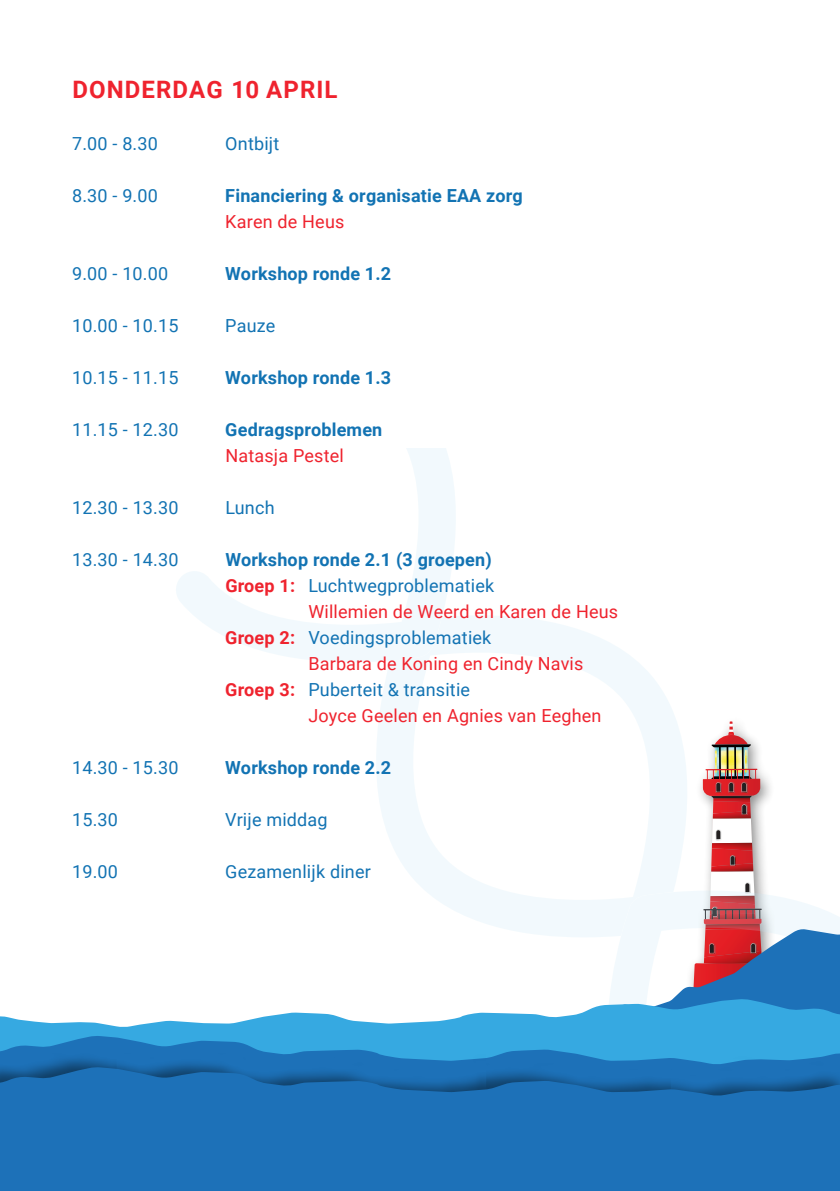
<style>
.page{position:relative;width:840px;height:1191px;background:#fff}
.page>*{position:absolute;margin:0;border:0;box-sizing:border-box;transform-origin:0 0}
.t1{font:700 24px "Roboto";letter-spacing:.045em;color:#ef232e}
.t2{font:18px "Roboto";letter-spacing:.01em;color:#1273b3}
.t3{font:700 18px "Roboto";letter-spacing:.01em;color:#1273b3}
.t4{font:18px "Roboto";letter-spacing:.01em;color:#ef232e}
.s1{font-weight:700;color:#ef232e}
</style>
<div class="page">
<img style="left:704px;top:721px;width:67px;height:169px">
<svg style="left:376px;top:616px;width:328px;height:321px"></svg>
<svg style="left:176px;top:449px;width:297px;height:213px"></svg>
<svg style="left:589px;top:890px;width:250px;height:38px;fill:#f2f9fd"></svg>
<svg style="left:585px;top:928px;width:254px;height:71px"></svg>
<svg style="left:0;top:999px;width:839px;height:36px;fill:#36a9e1"></svg>
<svg style="left:0;top:1035px;width:839px;height:18px;background:#319dd8"></svg>
<div style="left:0;top:1053px;width:839px;height:138px;background:#000;opacity:.45"></div>
<svg style="left:0;top:1067px;width:839px;height:124px;background:#1c6fb5"></svg>
<h1 class="t1" style="left:72px;top:73px;width:266px">DONDERDAG 10 APRIL</h1>
<p class="t2" style="left:72px;top:131px;width:87px">7.00 - 8.30</p>
<p class="t2" style="left:225px;top:131px;width:55px">Ontbijt</p>
<p class="t2" style="left:72px;top:183px;width:87px">8.30 - 9.00</p>
<p class="t3" style="left:225px;top:183px;width:299px">Financiering &amp; organisatie EAA zorg</p>
<p class="t4" style="left:225px;top:209px;width:120px">Karen de Heus</p>
<p class="t2" style="left:72px;top:261px;width:98px">9.00 - 10.00</p>
<p class="t3" style="left:225px;top:261px;width:167px">Workshop ronde 1.2</p>
<p class="t2" style="left:72px;top:313px;width:108px">10.00 - 10.15</p>
<p class="t2" style="left:225px;top:313px;width:52px">Pauze</p>
<p class="t2" style="left:72px;top:365px;width:108px">10.15 - 11.15</p>
<p class="t3" style="left:225px;top:365px;width:167px">Workshop ronde 1.3</p>
<p class="t2" style="left:72px;top:417px;width:108px">11.15 - 12.30</p>
<p class="t3" style="left:225px;top:417px;width:158px">Gedragsproblemen</p>
<p class="t4" style="left:225px;top:443px;width:120px">Natasja Pestel</p>
<p class="t2" style="left:72px;top:495px;width:108px">12.30 - 13.30</p>
<p class="t2" style="left:225px;top:495px;width:51px">Lunch</p>
<p class="t2" style="left:72px;top:547px;width:108px">13.30 - 14.30</p>
<p class="t3" style="left:225px;top:547px;width:268px">Workshop ronde 2.1 (3 groepen)</p>
<p class="t2" style="left:225px;top:573px;width:270px"><span class="s1">Groep 1:</span> Luchtwegproblematiek</p>
<p class="t4" style="left:308px;top:599px;width:311px">Willemien de Weerd en Karen de Heus</p>
<p class="t2" style="left:225px;top:625px;width:267px"><span class="s1">Groep 2:</span> Voedingsproblematiek</p>
<p class="t4" style="left:308px;top:651px;width:276px">Barbara de Koning en Cindy Navis</p>
<p class="t2" style="left:225px;top:677px;width:246px"><span class="s1">Groep 3:</span> Puberteit &amp; transitie</p>
<p class="t4" style="left:308px;top:703px;width:294px">Joyce Geelen en Agnies van Eeghen</p>
<p class="t2" style="left:72px;top:755px;width:108px">14.30 - 15.30</p>
<p class="t3" style="left:225px;top:755px;width:167px">Workshop ronde 2.2</p>
<p class="t2" style="left:72px;top:807px;width:47px">15.30</p>
<p class="t2" style="left:225px;top:807px;width:104px">Vrije middag</p>
<p class="t2" style="left:72px;top:859px;width:47px">19.00</p>
<p class="t2" style="left:225px;top:859px;width:147px">Gezamenlijk diner</p>
</div>
